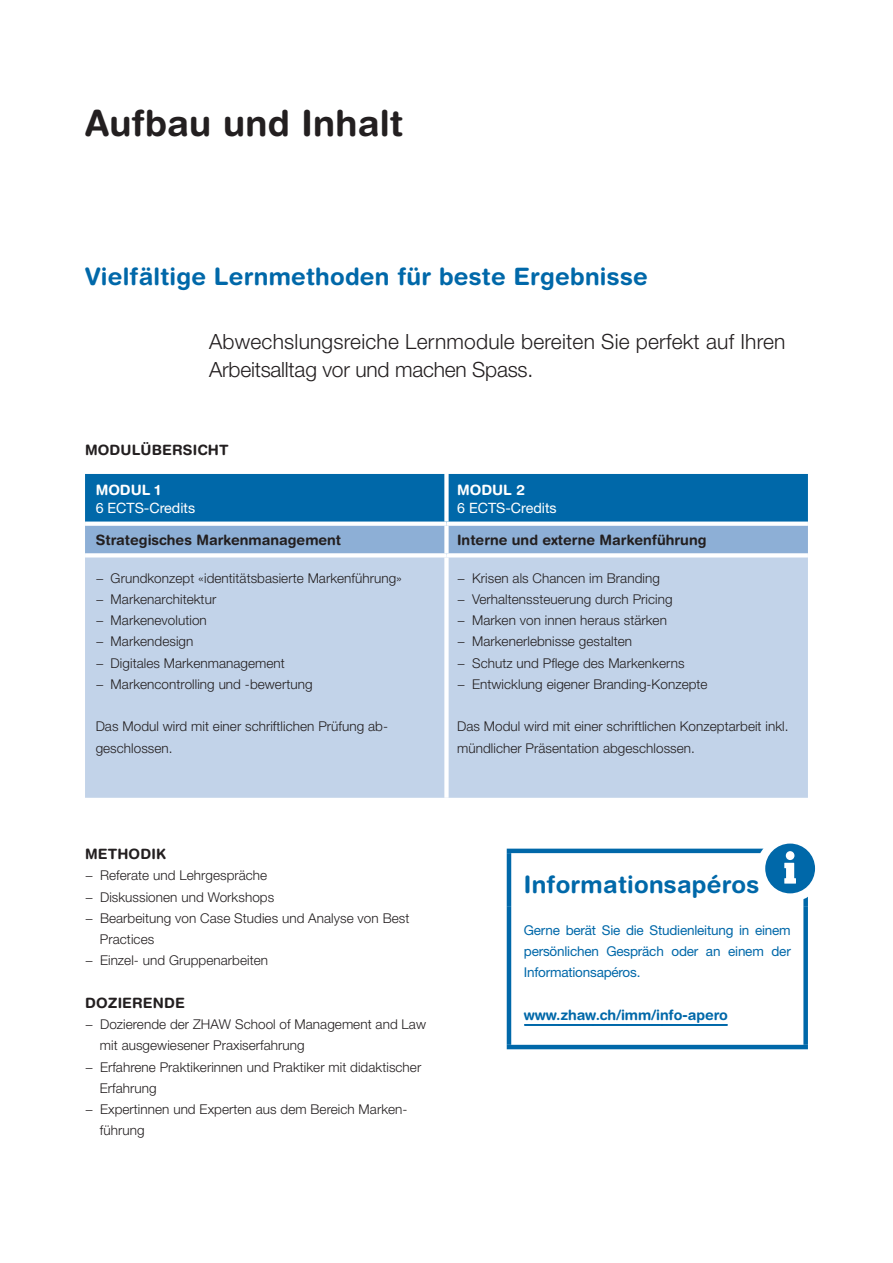
<style>
.page{position:relative;width:893px;height:1263px;background:#fff}
.page>*{position:absolute;margin:0;border:0;box-sizing:border-box;transform-origin:0 0}
.t1{font:700 36px "Helvetica Rounded LT Std";letter-spacing:.005em;color:#231f20}
.t2{font:700 24px "Helvetica Rounded LT Std";letter-spacing:.01em;color:#0068a9}
.t3{font:300 21px/28.5px "Helvetica Neue LT Pro";letter-spacing:.01em;color:#231f20}
.t4{font:700 14.25px "Helvetica Rounded LT Std";color:#231f20}
.t5{font:14.25px "Helvetica Neue LT Pro";color:#fff}
.t6{font:700 14.25px "Helvetica Rounded LT Std";letter-spacing:-.01em;color:#0068a9}
.t7{font:700 14.25px "Helvetica Rounded LT Std";color:#fff}
.t8{font:300 13.5px/21.3px "Helvetica Neue LT Pro";letter-spacing:.005em;color:#231f20}
.t9{font:13.5px/21.3px "Helvetica Neue LT Pro";letter-spacing:-.015em;color:#0068a9;text-align:justify}
</style>
<div class="page">
<svg style="left:85px;top:474px;width:723px;height:79px;background:#3381b9"></svg>
<div style="left:85px;top:557px;width:723px;height:241px;background:#c2d3e9"></div>
<div style="left:444px;top:474px;width:5px;height:47px;background:#fff"></div>
<div style="left:85px;top:521px;width:361px;height:5px;background:#fff"></div>
<div style="left:446px;top:521px;width:362px;height:5px;background:#fff"></div>
<div style="left:444px;top:526px;width:5px;height:27px;background:#fff"></div>
<svg style="left:85px;top:553px;width:361px;height:1px"></svg>
<svg style="left:446px;top:553px;width:362px;height:4px"></svg>
<div style="left:444px;top:557px;width:5px;height:241px;background:#fff"></div>
<hr style="left:507px;top:849px;width:301px;height:4px;background:#0068a9">
<hr style="left:507px;top:853px;width:4px;height:53px;background:#0068a9">
<div style="left:803px;top:853px;width:5px;height:53px;background:#0068a9"></div>
<hr style="left:507px;top:906px;width:4px;height:139px;background:#0068a9">
<div style="left:803px;top:906px;width:5px;height:139px;background:#0068a9"></div>
<hr style="left:507px;top:1045px;width:301px;height:4px;background:#0068a9">
<svg style="left:525px;top:1024px;width:202px;height:2px"></svg>
<div style="left:757px;top:835px;width:67px;height:67px;background:#fff;border-radius:50%"></div>
<div style="left:765px;top:843px;width:50px;height:50px;background:#0068a9;border-radius:50%"></div>
<div style="left:786px;top:851px;width:8px;height:9px;background:#fff;border-radius:50%"></div>
<svg style="left:784px;top:863px;width:12px;height:20px"></svg>
<h1 class="t1" style="left:85px;top:101px;width:320px">Aufbau und Inhalt</h1>
<h2 class="t2" style="left:85px;top:262px;width:564px">Vielfältige Lernmethoden für beste Ergebnisse</h2>
<h3 class="t3" style="left:209px;top:327px;width:578px">Abwechslungsreiche Lernmodule bereiten Sie perfekt auf Ihren<br>Arbeitsalltag vor und machen Spass.</h3>
<p class="t4" style="left:85px;top:441px;width:145px">MODULÜBERSICHT</p>
<p class="t7" style="left:96px;top:481px;width:67px">MODUL 1</p>
<p class="t5" style="left:96px;top:499px;width:101px">6 ECTS-Credits</p>
<p class="t7" style="left:457px;top:481px;width:69px">MODUL 2</p>
<p class="t5" style="left:457px;top:499px;width:101px">6 ECTS-Credits</p>
<p class="t4" style="left:96px;top:531px;width:247px">Strategisches Markenmanagement</p>
<p class="t4" style="left:457px;top:531px;width:251px">Interne und externe Markenführung</p>
<p class="t8" style="left:96px;top:567px;width:308px">− Grundkonzept «identitätsbasierte Markenführung» − Markenarchitektur<br>− Markenevolution<br>− Markendesign<br>− Digitales Markenmanagement<br>− Markencontrolling und -bewertung</p>
<p class="t8" style="left:96px;top:716px;width:294px">Das Modul wird mit einer schriftlichen Prüfung ab&shy;geschlossen.</p>
<p class="t8" style="left:457px;top:567px;width:252px">− Krisen als Chancen im Branding<br>− Verhaltenssteuerung durch Pricing<br>− Marken von innen heraus stärken<br>− Markenerlebnisse gestalten<br>− Schutz und Pflege des Markenkerns<br>− Entwicklung eigener Branding-Konzepte</p>
<p class="t8" style="left:457px;top:716px;width:333px">Das Modul wird mit einer schriftlichen Konzeptarbeit inkl. mündlicher Präsentation abgeschlossen.</p>
<p class="t4" style="left:85px;top:845px;width:82px">METHODIK</p>
<p class="t8" style="left:85px;top:864px;width:184px">− Referate und Lehrgespräche</p>
<p class="t8" style="left:85px;top:886px;width:191px">− Diskussionen und Workshops</p>
<p class="t8" style="left:85px;top:907px;width:326px">− Bearbeitung von Case Studies und Analyse von Best</p>
<p class="t8" style="left:100px;top:928px;width:56px">Practices</p>
<p class="t8" style="left:85px;top:949px;width:185px">− Einzel- und Gruppenarbeiten</p>
<p class="t4" style="left:85px;top:994px;width:101px">DOZIERENDE</p>
<p class="t8" style="left:85px;top:1013px;width:342px">− Dozierende der ZHAW School of Management and Law</p>
<p class="t8" style="left:100px;top:1035px;width:206px">mit ausgewiesener Praxiserfahrung</p>
<p class="t8" style="left:85px;top:1056px;width:338px">− Erfahrene Praktikerinnen und Praktiker mit didaktischer</p>
<p class="t8" style="left:100px;top:1077px;width:58px">Erfahrung</p>
<p class="t8" style="left:85px;top:1098px;width:322px">− Expertinnen und Experten aus dem Bereich Marken-</p>
<p class="t8" style="left:100px;top:1120px;width:46px">führung</p>
<h2 class="t2" style="left:524px;top:870px;width:237px">Informationsapéros</h2>
<p class="t9" style="left:524px;top:919px;width:268px">Gerne berät Sie die Studienleitung in einem persönlichen Gespräch oder an einem der Informationsapéros.</p>
<p class="t6" style="left:524px;top:1006px;width:205px">www.zhaw.ch/imm/info-apero</p>
</div>
